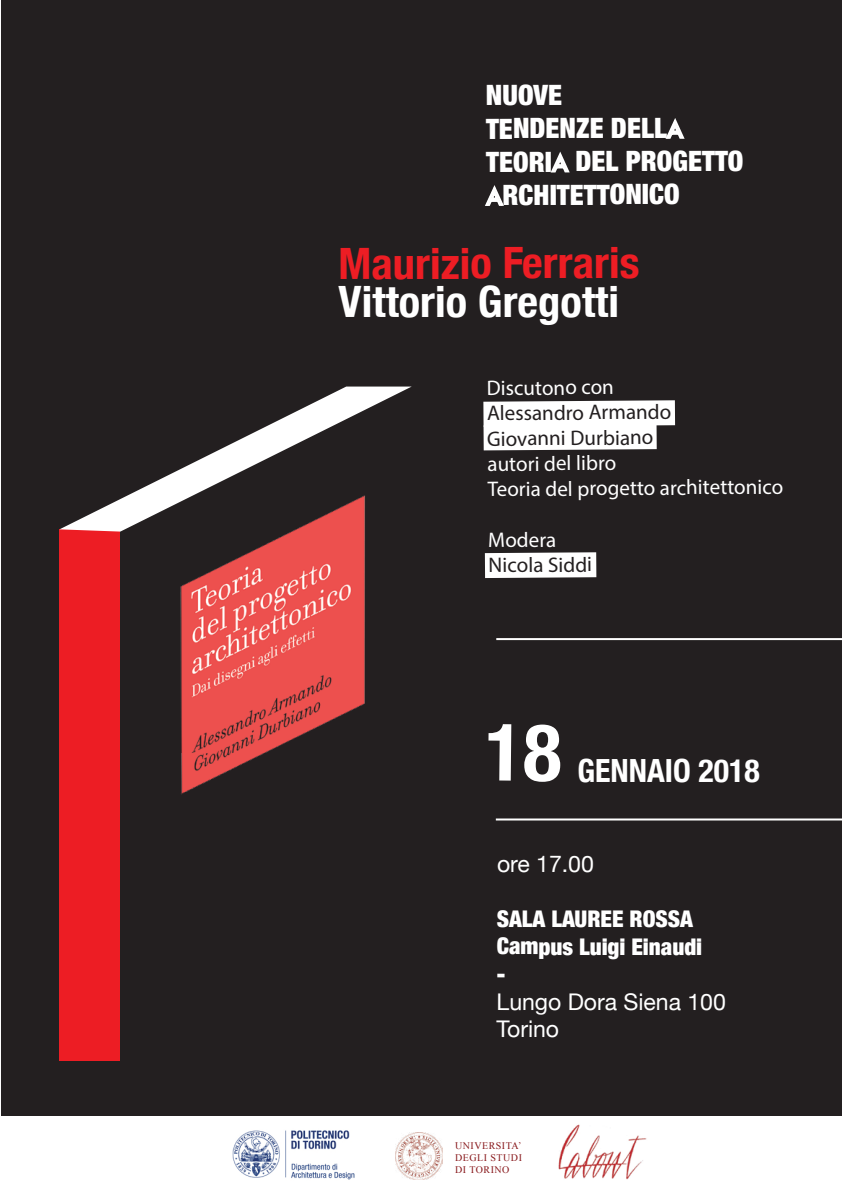
<style>
.page{position:relative;width:842px;height:1191px;background:#fff}
.page>*{position:absolute;margin:0;border:0;box-sizing:border-box;transform-origin:0 0}
.t1{font:700 condensed 43.2px "Helvetica Neue";letter-spacing:-.005em;color:#ed1d24}
.t2{font:700 condensed 43.2px "Helvetica Neue";color:#fff}
.t3{font:700 condensed 31.9px "Helvetica Neue";letter-spacing:-.005em;color:#fff}
.t4{font:900 condensed 28px/33.1px "Helvetica Neue";letter-spacing:-.005em;color:#fff}
.t5{font:900 condensed 23px/27.5px "Helvetica Neue";letter-spacing:-.005em;color:#fff}
.t6{font:23px/27.3px "Helvetica Neue";letter-spacing:-.005em;color:#fff}
.t7{font:21.1px/26px "Myriad Pro";color:#fff}
.t8{font:21.1px/25.3px "Myriad Pro";color:#231f20}
.t9{font:10px/12px "Times New Roman";letter-spacing:.05em;color:#87171a;text-align:justify}
.s1{font-family:"Futura";font-weight:500;font-stretch:normal;font-size:21.8px}
</style>
<div class="page">
<div style="left:2px;top:0;width:840px;height:1115px;background:#231f20"></div>
<svg style="left:483px;top:400px;width:192px;height:50px"></svg>
<svg style="left:485px;top:552px;width:111px;height:26px"></svg>
<svg style="left:665px;top:118px;width:20px;height:21px"></svg>
<svg style="left:550px;top:151px;width:20px;height:22px"></svg>
<svg style="left:485px;top:185px;width:19px;height:21px"></svg>
<hr style="left:496px;top:818px;width:346px;height:2px;background:#fff">
<hr style="left:496px;top:638px;width:346px;height:2px;background:#fff">
<div style="left:59px;top:529px;width:61px;height:531px;background:#ed1d24"></div>
<svg style="left:59px;top:386px;width:353px;height:145px"></svg>
<img style="left:155px;top:485px;width:235px;height:309px">
<img style="left:396px;top:1132px;width:46px;height:47px">
<img style="left:558px;top:1124px;width:89px;height:56px">
<img style="left:232px;top:1130px;width:123px;height:50px">
<h3 class="t4" style="left:486px;top:77px;width:259px">NUOVE<br>TENDENZE DELL<span class="s1">A<br></span>TEORI<span class="s1">A</span> DEL PROGETTO<br><span class="s1">A</span>RCHITETTONICO</h3>
<h1 class="t1" style="left:338px;top:227px;width:303px">Maurizio Ferraris</h1>
<h1 class="t2" style="left:339px;top:266px;width:282px">Vittorio Gregotti</h1>
<p class="t7" style="left:486px;top:375px;width:129px;rotate:-1deg">Discutono con</p>
<p class="t8" style="left:486px;top:401px;width:186px;rotate:-1deg">Alessandro Armando<br>Giovanni Durbiano</p>
<p class="t7" style="left:487px;top:451px;width:297px;rotate:-1deg">autori del libro<br>Teoria del progetto architettonico</p>
<p class="t7" style="left:488px;top:527px;width:70px;rotate:-1deg">Modera</p>
<p class="t8" style="left:488px;top:552px;width:105px;rotate:-1deg">Nicola Siddi</p>
<h2 class="t3" style="left:577px;top:744px;width:184px">GENNAIO 2018</h2>
<p class="t6" style="left:497px;top:851px;width:98px">ore 17.00</p>
<p class="t5" style="left:497px;top:904px;width:207px">SALA LAUREE ROSSA<br>Campus Luigi Einaudi -</p>
<p class="t6" style="left:496px;top:989px;width:231px">Lungo Dora Siena 100<br>Torino</p>
<p class="t9" style="left:455px;top:1139px;width:68px">UNIVERSITA’ DEGLI STUDI DI TORINO</p>
</div>
